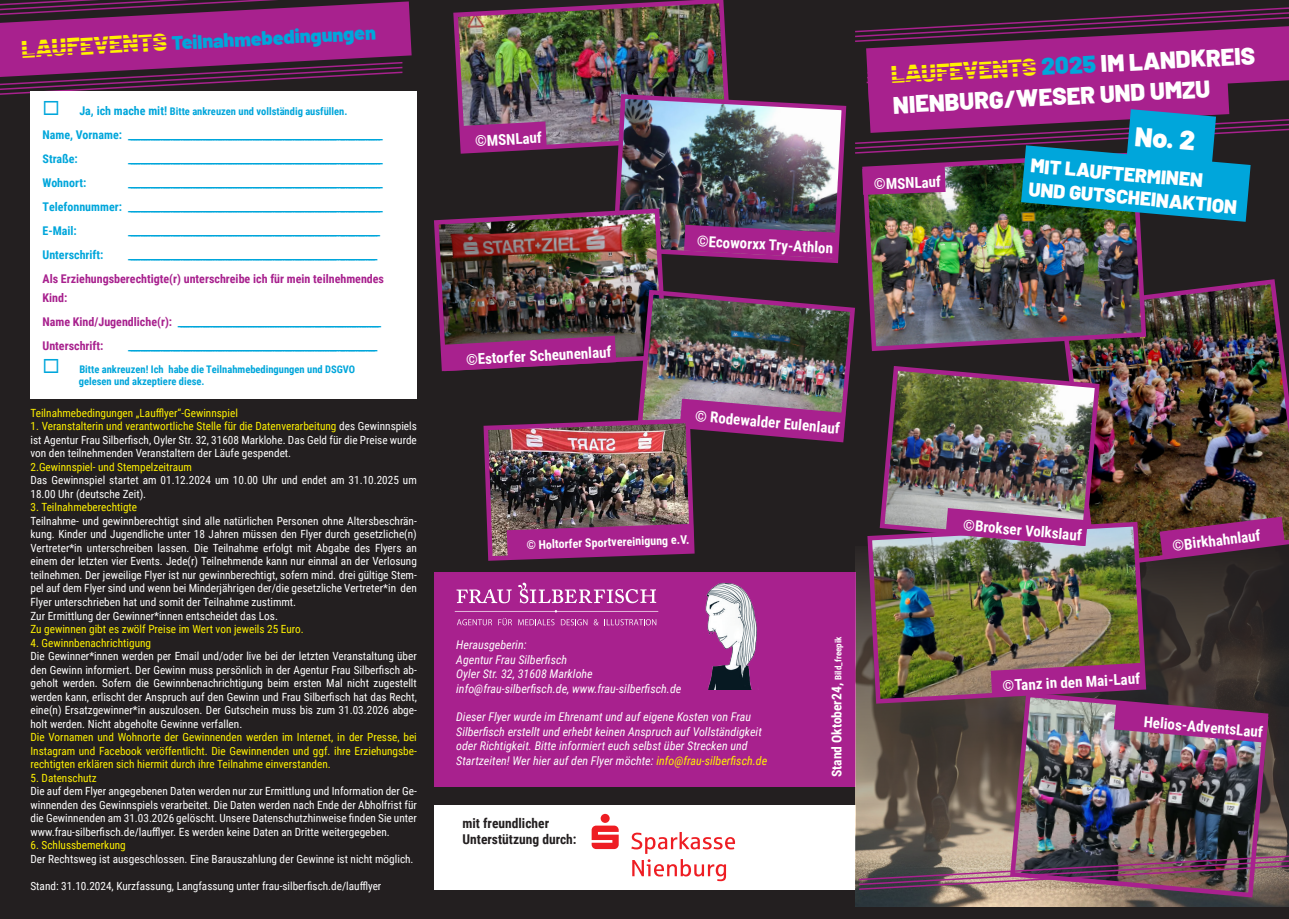
<style>
.page{position:relative;width:1289px;height:919px;background:#fff}
.page>*{position:absolute;margin:0;border:0;box-sizing:border-box;transform-origin:0 0}
.t1{font:900 27px "Barlow";color:#fff}
.t2{font:900 24px/30.6px "Barlow";color:#fff}
.t3{font:900 19.5px "Barlow";color:#fff}
.t4{font:900 19.5px "Barlow";color:#00a6db}
.t5{font:700 15px "Roboto Condensed";color:#fff}
.t6{font:700 13.5px/16.2px "Roboto Condensed";color:#231f20}
.t7{font:700 13.5px "Roboto Condensed";color:#fff}
.t8{font:700 12px/24px "Roboto Condensed";color:#00a6db}
.t9{font:italic 12px/14.4px "Roboto Condensed";color:#fff}
.t10{font:700 12px/19.5px "Roboto Condensed";color:#a8218e}
.t11{font:700 12px "Roboto Condensed";color:#fff}
.t12{font:11.25px/13.5px "Roboto Condensed";color:#fff;text-align:justify}
.t13{font:11.25px/13.5px "Roboto Condensed";color:#fff101;text-align:justify}
.t14{font:700 10.5px/12.6px "Roboto Condensed";color:#00a6db}
.s1{font-size:24px;color:#fff101}
.s2{font-size:12px}
.s3{color:#a8218e}
.s4{color:#fff101}
.s5{color:#00a6db}
.s6{font-size:9px}
</style>
<div class="page">
<div style="left:0;top:0;width:1288px;height:918px;background:#231f20"></div>
<div style="left:434px;top:805px;width:421px;height:84px;background:#fff"></div>
<div style="left:434px;top:572px;width:421px;height:214px;background:#a8218e"></div>
<img style="left:855px;top:563px;width:433px;height:343px">
<img style="left:865px;top:563px;width:283px;height:143px">
<img style="left:1007px;top:690px;width:263px;height:209px">
<img style="left:857px;top:851px;width:431px;height:39px">
<svg style="left:990px;top:662px;width:154px;height:34px"></svg>
<img style="left:1113px;top:703px;width:155px;height:39px">
<div style="left:0;top:1px;width:412px;height:55px;background:#a8218e"></div>
<svg style="left:0;top:0;width:404px;height:21px"></svg>
<svg style="left:0;top:34px;width:404px;height:61px"></svg>
<svg style="left:632px;top:859px;width:94px;height:22px"></svg>
<svg style="left:631px;top:832px;width:104px;height:21px"></svg>
<svg style="left:591px;top:813px;width:27px;height:36px"></svg>
<img style="left:434px;top:0;width:854px;height:563px">
<div style="left:30px;top:91px;width:387px;height:307px;background:#fff"></div>
<svg style="left:455px;top:610px;width:203px;height:2px"></svg>
<svg style="left:457px;top:619px;width:35px;height:6px"></svg>
<svg style="left:498px;top:618px;width:14px;height:7px"></svg>
<svg style="left:518px;top:619px;width:36px;height:6px"></svg>
<svg style="left:561px;top:619px;width:26px;height:6px"></svg>
<svg style="left:593px;top:619px;width:5px;height:6px"></svg>
<svg style="left:604px;top:619px;width:52px;height:6px"></svg>
<svg style="left:456px;top:589px;width:55px;height:14px"></svg>
<svg style="left:518px;top:582px;width:138px;height:21px"></svg>
<img style="left:705px;top:582px;width:52px;height:107px">
<h3 class="t4" style="left:21px;top:36px;width:356px;rotate:-3deg"><span class="s1">LAUFEVENTS</span> Teilnahmebedingungen</h3>
<p class="t14" style="left:43px;top:104px;width:306px">◻ <span class="s2">Ja, ich mache mit!</span> Bitte ankreuzen und vollständig ausfüllen.</p>
<p class="t8" style="left:43px;top:122px;width:342px">N a m e , V o r n a m e : _____________________________________________________________________________________________________<br>Straße:</p>
<p class="t8" style="left:128px;top:146px;width:256px">_____________________________________________________________________________________________________</p>
<p class="t8" style="left:43px;top:170px;width:45px">Wohnort:</p>
<p class="t8" style="left:43px;top:170px;width:342px;text-align:justify;text-indent:85px">_____________________________________________________________________________________________________ T e l e f o n n u m m e r : _____________________________________________________________________________________________________ E-Mail:</p>
<p class="t8" style="left:128px;top:218px;width:254px">____________________________________________________________________________________________________</p>
<p class="t8" style="left:43px;top:242px;width:62px">Unterschrift:</p>
<p class="t8" style="left:128px;top:242px;width:251px">___________________________________________________________________________________________________</p>
<p class="t10" style="left:43px;top:268px;width:343px">Als Erziehungsberechtigte(r) unterschreibe ich für mein teilnehmendes<br>Kind:</p>
<p class="t8" style="left:43px;top:309px;width:340px"><span class="s3">N a m e K i n d / J u g e n d l i c h e ( r ) :</span> _________________________________________________________________________________<br><span class="s3">Unterschrift:</span></p>
<p class="t8" style="left:128px;top:333px;width:251px">___________________________________________________________________________________________________</p>
<p class="t14" style="left:79px;top:362px;width:278px;text-indent:-36px">◻ Bitte ankreuzen! Ich habe die Teilnahmebedingungen und DSGVO gelesen und akzeptiere diese.</p>
<p class="t13" style="left:30px;top:405px;width:209px">Teilnahmebedingungen „Laufflyer“-Gewinnspiel</p>
<p class="t12" style="left:30px;top:419px;width:388px"><span class="s4">1. Veranstalterin und verantwortliche Stelle für die Datenverarbeitung</span> des Gewinnspiels ist Agentur Frau Silberfisch, Oyler Str. 32, 31608 Marklohe. Das Geld für die Preise wurde von den teilnehmenden Veranstaltern der Läufe gespendet.</p>
<p class="t13" style="left:30px;top:459px;width:163px">2.Gewinnspiel- und Stempelzeitraum</p>
<p class="t12" style="left:30px;top:473px;width:388px">Das Gewinnspiel startet am 01.12.2024 um 10.00 Uhr und endet am 31.10.2025 um<br>18.00 Uhr (deutsche Zeit).</p>
<p class="t13" style="left:30px;top:500px;width:108px">3. Teilnahmeberechtigte</p>
<p class="t12" style="left:30px;top:513px;width:388px;text-align:left">Teilnahme- und gewinnberechtigt sind alle natürlichen Personen ohne Altersbeschrän&shy;kung. Kinder und Jugendliche unter 18 Jahren müssen den Flyer durch gesetzliche(n)<br>Vertreter*in unterschreiben lassen. Die Teilnahme erfolgt mit Abgabe des Flyers an einem der letzten vier Events. Jede(r) Teilnehmende kann nur einmal an der Verlosung teilnehmen. Der jeweilige Flyer ist nur gewinnberechtigt, sofern mind. drei gültige Stem&shy;pel auf dem Flyer sind und wenn bei Minderjährigen der/die gesetzliche Vertreter*in den Flyer unterschrieben hat und somit der Teilnahme zustimmt.<br>Zur Ermittlung der Gewinner*innen entscheidet das Los.</p>
<p class="t13" style="left:30px;top:621px;width:275px">Zu gewinnen gibt es zwölf Preise im Wert von jeweils 25 Euro.</p>
<p class="t13" style="left:30px;top:635px;width:122px">4. Gewinnbenachrichtigung</p>
<p class="t12" style="left:30px;top:648px;width:388px">Die Gewinner*innen werden per Email und/oder live bei der letzten Veranstaltung über den Gewinn informiert. Der Gewinn muss persönlich in der Agentur Frau Silberfisch ab&shy;geholt werden. Sofern die Gewinnbenachrichtigung beim ersten Mal nicht zugestellt werden kann, erlischt der Anspruch auf den Gewinn und Frau Silberfisch hat das Recht, eine(n) Ersatzgewinner*in auszulosen. Der Gutschein muss bis zum 31.03.2026 abge&shy;holt werden. Nicht abgeholte Gewinne verfallen.</p>
<p class="t13" style="left:30px;top:729px;width:388px">Die Vornamen und Wohnorte der Gewinnenden werden im Internet, in der Presse, bei Instagram und Facebook veröffentlicht. Die Gewinnenden und ggf. ihre Erziehungsbe&shy;rechtigten erklären sich hiermit durch ihre Teilnahme einverstanden.</p>
<p class="t13" style="left:30px;top:770px;width:68px">5. Datenschutz</p>
<p class="t12" style="left:30px;top:783px;width:388px">Die auf dem Flyer angegebenen Daten werden nur zur Ermittlung und Information der Ge&shy;winnenden des Gewinnspiels verarbeitet. Die Daten werden nach Ende der Abholfrist für die Gewinnenden am 31.03.2026 gelöscht. Unsere Datenschutzhinweise finden Sie unter www.frau-silberfisch.de/laufflyer. Es werden keine Daten an Dritte weitergegeben.</p>
<p class="t13" style="left:30px;top:837px;width:97px">6. Schlussbemerkung</p>
<p class="t12" style="left:30px;top:851px;width:384px">Der Rechtsweg ist ausgeschlossen. Eine Barauszahlung der Gewinne ist nicht möglich.</p>
<p class="t12" style="left:30px;top:878px;width:352px">Stand: 31.10.2024, Kurzfassung, Langfassung unter frau-silberfisch.de/laufflyer</p>
<h3 class="t5" style="left:474px;top:130px;width:68px;rotate:-3deg">©MSNLauf</h3>
<h3 class="t5" style="left:697px;top:230px;width:138px;rotate:3deg">©Ecoworxx Try-Athlon</h3>
<h2 class="t2" style="left:890px;top:57px;width:366px;rotate:-3deg"><span class="s4">LAUFEVENTS</span> <span class="s5">2025</span> IM LANDKREIS<br>NIENBURG/WESER UND UMZU</h2>
<h1 class="t1" style="left:1136px;top:116px;width:62px;rotate:5deg">No. 2</h1>
<h3 class="t3" style="left:1031px;top:151px;width:174px;rotate:5deg">MIT LAUFTERMINEN</h3>
<h3 class="t5" style="left:873px;top:173px;width:68px;rotate:-2deg">©MSNLauf</h3>
<h3 class="t3" style="left:1029px;top:174px;width:210px;rotate:5deg">UND GUTSCHEINAKTION</h3>
<h3 class="t5" style="left:465px;top:349px;width:147px;rotate:-3deg">©Estorfer Scheunenlauf</h3>
<h3 class="t5" style="left:696px;top:405px;width:147px;rotate:5deg">© Rodewalder Eulenlauf</h3>
<p class="t11" style="left:526px;top:536px;width:164px;rotate:-2deg">© Holtorfer Sportvereinigung e.V.</p>
<p class="t9" style="left:456px;top:637px;width:226px">Herausgeberin:<br>Agentur Frau Silberfisch<br>Oyler Str. 32, 31608 Marklohe info@frau-silberfisch.de, www.frau-silberfisch.de</p>
<p class="t9" style="left:456px;top:709px;width:312px">Dieser Flyer wurde im Ehrenamt und auf eigene Kosten von Frau Silberfisch erstellt und erhebt keinen Anspruch auf Vollständigkeit oder Richtigkeit. Bitte informiert euch selbst über Strecken und Startzeiten! Wer hier auf den Flyer möchte: <span class="s4">info@frau-silberfisch.de</span></p>
<p class="t6" style="left:462px;top:814px;width:116px">mit freundlicher<br>Unterstützung durch:</p>
<p class="t7" style="left:827px;top:777px;width:142px;rotate:-90deg">Stand Oktober24, <span class="s6">Bild_freepik</span></p>
<h3 class="t5" style="left:964px;top:514px;width:120px;rotate:5deg">©Brokser Volkslauf</h3>
<h3 class="t5" style="left:1171px;top:535px;width:90px;rotate:-7deg">©Birkhahnlauf</h3>
<h3 class="t5" style="left:1002px;top:675px;width:139px;rotate:-3deg">©Tanz in den Mai-Lauf</h3>
<h3 class="t5" style="left:1144px;top:711px;width:121px;rotate:5deg">Helios-AdventsLauf</h3>
</div>
